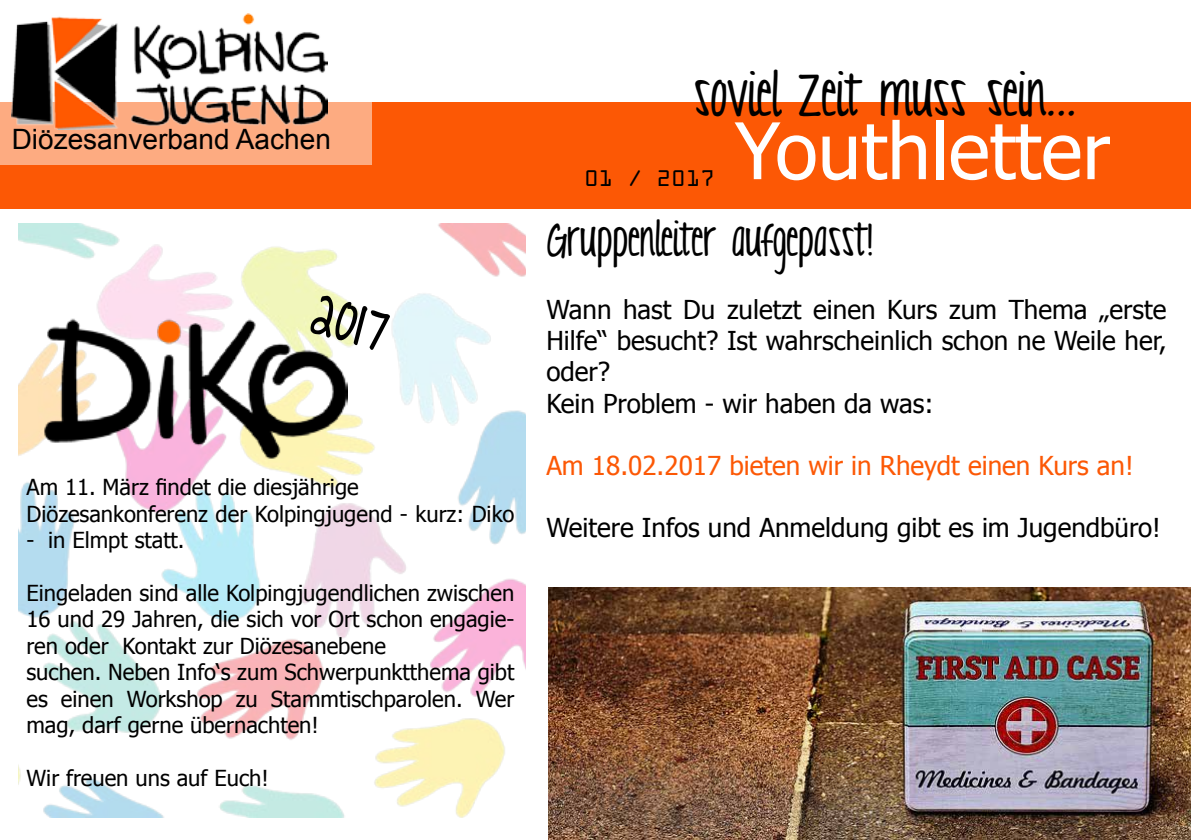
<style>
.page{position:relative;width:1191px;height:840px;background:#fff}
.page>*{position:absolute;margin:0;border:0;box-sizing:border-box;transform-origin:0 0}
.t1{font:78px "Tahoma";color:#fff}
.t2{font:48px "KG Love You Through It";color:#000}
.t3{font:46px "KG Love You Through It";color:#000}
.t4{font:38px "KG Love You Through It";color:#000}
.t5{font:28px "Arial";color:#000}
.t6{font:26px/31.2px "Tahoma";color:#000}
.t7{font:26px "Tahoma";color:#fc5805}
.t8{font:24px "OCRA Extended";color:#000}
.t9{font:22px/26.4px "Tahoma";color:#000}
</style>
<div class="page">
<div style="left:0;top:102px;width:1191px;height:107px;background:#fc5805"></div>
<svg style="left:0;top:13px;width:371px;height:152px;fill:#fdab81"></svg>
<img style="left:12px;top:14px;width:315px;height:115px">
<img style="left:19px;top:223px;width:506px;height:593px">
<img style="left:43px;top:316px;width:304px;height:142px">
<img style="left:549px;top:587px;width:642px;height:252px">
<p class="t5" style="left:12px;top:121px;width:321px">Diözesanverband Aachen</p>
<h3 class="t3" style="left:321px;top:290px;width:77px;rotate:16deg">2017</h3>
<p class="t9" style="left:26px;top:472px;width:489px">Am 11. März findet die diesjährige<br>Diözesankonferenz der Kolpingjugend - kurz: Diko</p>
<p class="t9" style="left:26px;top:525px;width:160px">- in Elmpt statt.</p>
<p class="t9" style="left:26px;top:578px;width:489px">Eingeladen sind alle Kolpingjugendlichen zwischen 16 und 29 Jahren, die sich vor Ort schon engagie&shy;ren oder Kontakt zur Diözesanebene<br>suchen. Neben Info‘s zum Schwerpunktthema gibt es einen Workshop zu Stammtischparolen. Wer mag, darf gerne übernachten!</p>
<p class="t9" style="left:26px;top:763px;width:244px">Wir freuen uns auf Euch!</p>
<h2 class="t2" style="left:693px;top:71px;width:384px">soviel Zeit muss sein...</h2>
<p class="t8" style="left:584px;top:165px;width:132px">01 / 2017</p>
<h1 class="t1" style="left:735px;top:98px;width:377px">Youthletter</h1>
<h3 class="t4" style="left:546px;top:221px;width:329px">Gruppenleiter aufgepasst!</h3>
<p class="t6" style="left:546px;top:292px;width:622px">Wann hast Du zuletzt einen Kurs zum Thema „erste Hilfe“ besucht? Ist wahrscheinlich schon ne Weile her, oder?<br>Kein Problem - wir haben da was:</p>
<p class="t7" style="left:546px;top:448px;width:589px">Am 18.02.2017 bieten wir in Rheydt einen Kurs an!</p>
<p class="t6" style="left:546px;top:511px;width:616px">Weitere Infos und Anmeldung gibt es im Jugendbüro!</p>
</div>
